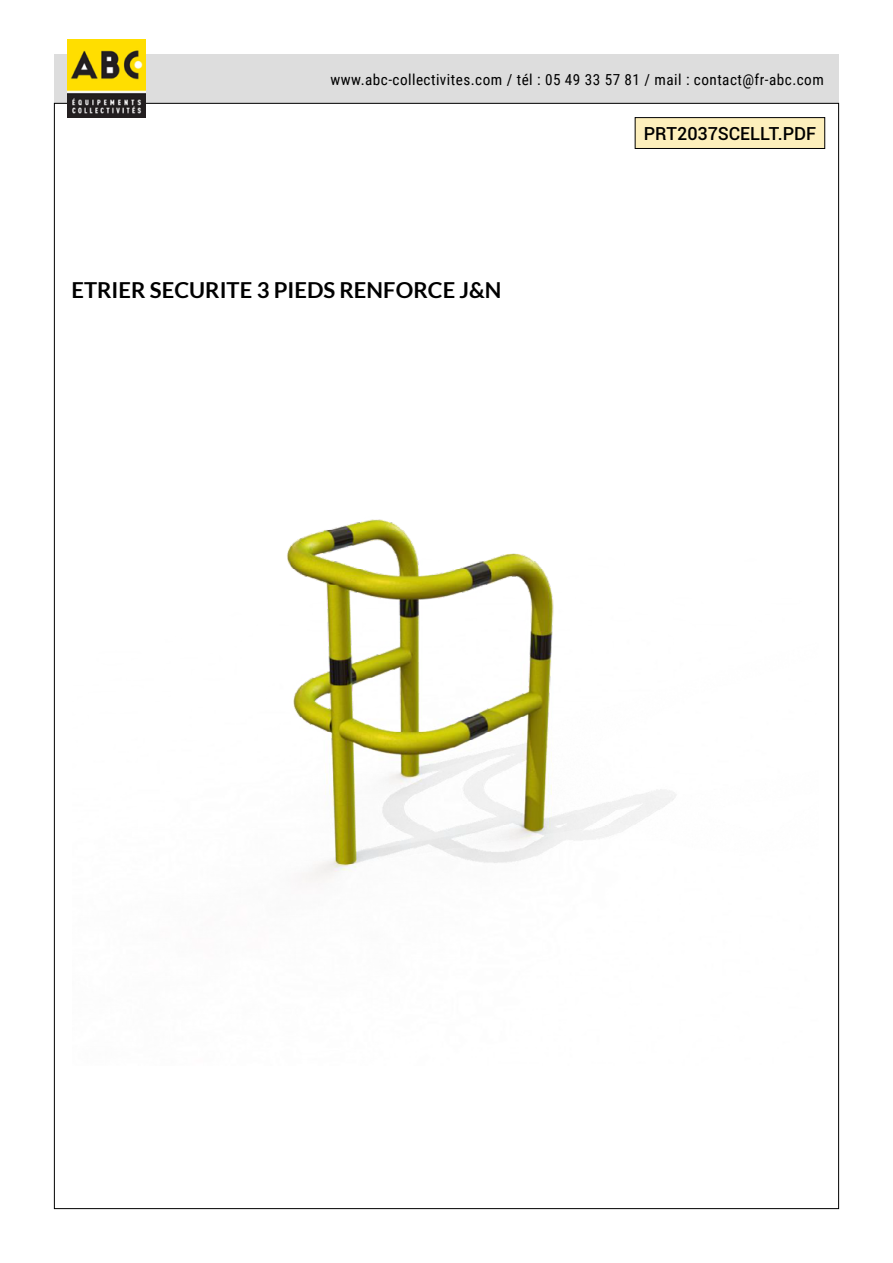
<style>
.page{position:relative;width:893px;height:1263px;background:#fff}
.page>*{position:absolute;margin:0;border:0;box-sizing:border-box;transform-origin:0 0}
.t1{font:700 22.05px "Lato";color:#000}
.t2{font:500 18px "Roboto";letter-spacing:-.005em;color:#000}
.t3{font:15.15px "Roboto Condensed";letter-spacing:.03em;color:#000}
</style>
<div class="page">
<img style="left:287px;top:519px;width:389px;height:363px">
<div style="left:635px;top:118px;width:190px;height:30px;background:#fdefbc"></div>
<div style="left:635px;top:117px;width:190px;height:32px;border:1px solid #000"></div>
<div style="left:54px;top:54px;width:785px;height:49px;background:#ddd"></div>
<img style="left:68px;top:40px;width:77px;height:77px">
<p class="t3" style="left:331px;top:69px;width:495px">www.abc-collectivites.com / tél : 05 49 33 57 81 / mail : contact@fr-abc.com</p>
<p class="t1" style="left:72px;top:277px;width:431px">ETRIER SECURITE 3 PIEDS RENFORCE J&amp;N</p>
<p class="t2" style="left:644px;top:121px;width:174px">PRT2037SCELLT.PDF</p>
</div>
